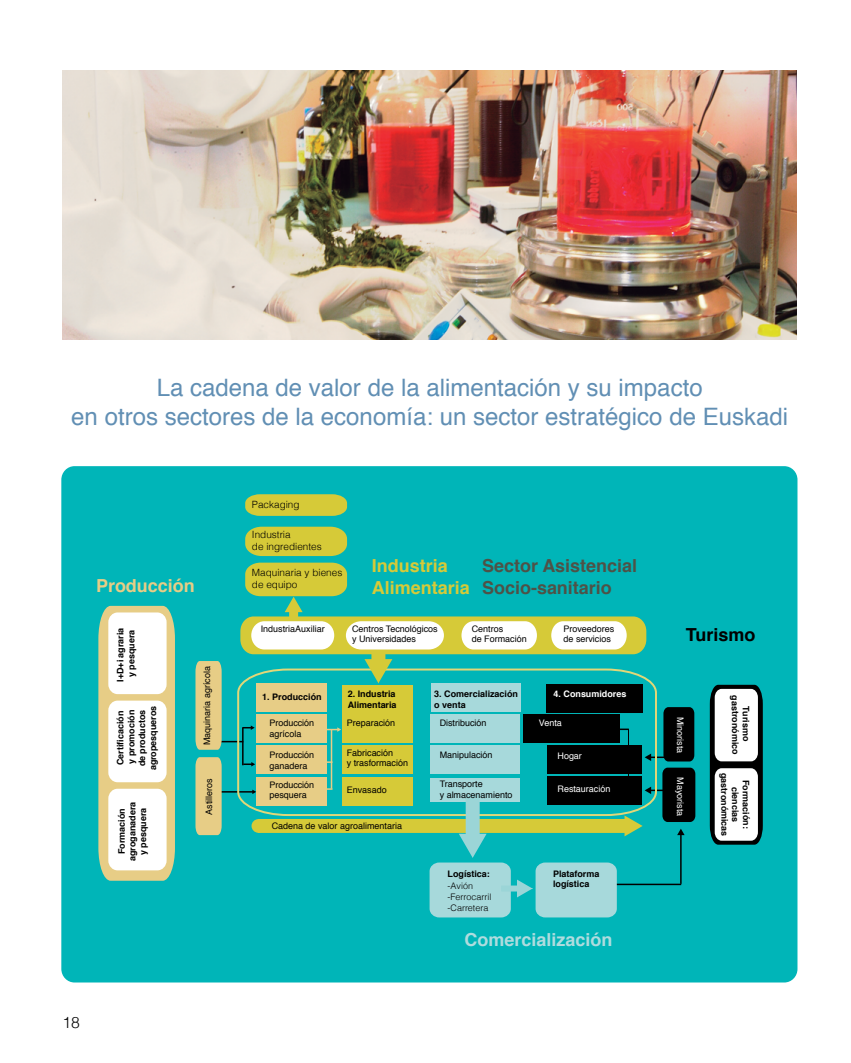
<style>
.page{position:relative;width:851px;height:1063px;background:#fff}
.page>*{position:absolute;margin:0;border:0;box-sizing:border-box;transform-origin:0 0}
.tit1{font:24px/28.8px "Helvetica";color:#618fb4;text-align:center}
.t1{font:700 18px "Helvetica";color:#4e5247}
.t2{font:700 18px/21.6px "Helvetica";color:#d6ca38}
.t3{font:700 18px "Helvetica";color:#afdcde}
.t4{font:700 18px "Helvetica";color:#e7cd86}
.t5{font:700 18px "Helvetica";color:#000}
.t6{font:300 15.75px "Helvetica";color:#000}
.t7{font:300 10.05px/12px "Helvetica";color:#000}
.t8{font:9px/10.8px "Helvetica";color:#000}
.t9{font:700 9px/10.8px "Helvetica";color:#000;text-align:center}
.t10{font:9px "Helvetica";color:#fff}
.t11{font:300 9px/10.8px "Helvetica";color:#000}
.t12{font:700 9px "Helvetica";color:#fff}
.s1{font-weight:300}
</style>
<div class="page">
<div style="left:61px;top:466px;width:736px;height:517px;background:#00b5b8;border-radius:13px"></div>
<hr style="left:607px;top:884px;width:74px;height:1px;background:#000">
<hr style="left:680px;top:834px;width:1px;height:50px;background:#000">
<svg style="left:677px;top:829px;width:7px;height:6px"></svg>
<div style="left:662px;top:768px;width:33px;height:54px;background:#000"></div>
<svg style="left:663px;top:707px;width:31px;height:55px;background:#000707"></svg>
<hr style="left:650px;top:757px;width:33px;height:1px;background:#000">
<hr style="left:650px;top:790px;width:32px;height:1px;background:#000">
<svg style="left:98px;top:606px;width:77px;height:275px;background:#d8cc8c"></svg>
<div style="left:108px;top:612px;width:58px;height:82px;background:#fff;border-radius:10px"></div>
<div style="left:108px;top:789px;width:58px;height:81px;background:#fff;border-radius:10px"></div>
<div style="left:108px;top:701px;width:58px;height:81px;background:#fff;border-radius:10px"></div>
<div style="left:429px;top:863px;width:81px;height:54px;background:#a7d9db;border-radius:9px"></div>
<div style="left:535px;top:863px;width:81px;height:54px;background:#a7d9db;border-radius:9px"></div>
<div style="left:501px;top:886px;width:18px;height:6px;background:#9bd5d7"></div>
<svg style="left:517px;top:880px;width:15px;height:17px"></svg>
<svg style="left:245px;top:494px;width:102px;height:22px;background:#c7c840"></svg>
<svg style="left:245px;top:527px;width:102px;height:29px;background:#c9c83f"></svg>
<svg style="left:709px;top:685px;width:53px;height:160px;background:#b9bebe"></svg>
<svg style="left:195px;top:563px;width:456px;height:295px"></svg>
<img style="left:63px;top:70px;width:733px;height:269px">
<p class="tit1" style="left:71px;top:374px;width:718px">La cadena de valor de la alimentación y su impacto<br>en otros sectores de la economía: un sector estratégico de Euskadi</p>
<p class="t7" style="left:252px;top:497px;width:49px">Packaging</p>
<p class="t7" style="left:252px;top:528px;width:71px">Industria<br>de ingredientes</p>
<p class="t7" style="left:252px;top:566px;width:92px">Maquinaria y bienes de equipo</p>
<p class="t2" style="left:372px;top:555px;width:99px">Industria<br>Alimentaria</p>
<p class="t1" style="left:482px;top:551px;width:157px">Sector Asistencial</p>
<p class="t4" style="left:96px;top:571px;width:100px">Producción</p>
<p class="t1" style="left:482px;top:573px;width:131px">Socio-sanitario</p>
<p class="t9" style="left:115px;top:682px;width:56px;rotate:-90deg">I+D+i agraria y pesquera</p>
<p class="t9" style="left:115px;top:770px;width:66px;rotate:-90deg">Certificación<br>y promoción de productos agropesqueros</p>
<p class="t9" style="left:116px;top:861px;width:61px;rotate:-90deg">Formación agroganadera y pesquera</p>
<p class="t8" style="left:202px;top:745px;width:80px;rotate:-90deg">Maquinaria agrícola</p>
<p class="t8" style="left:204px;top:815px;width:38px;rotate:-90deg">Astilleros</p>
<p class="t8" style="left:261px;top:623px;width:65px">IndustriaAuxiliar</p>
<p class="t8" style="left:352px;top:623px;width:87px">Centros Tecnológicos y Universidades</p>
<p class="t8" style="left:563px;top:623px;width:52px">Proveedores de servicios</p>
<p class="t8" style="left:471px;top:623px;width:56px">Centros<br>de Formación</p>
<p class="t9" style="left:262px;top:691px;width:61px">1. Producción</p>
<p class="t9" style="left:347px;top:689px;width:50px;text-align:left">2. Industria<br>Alimentaria</p>
<p class="t9" style="left:434px;top:689px;width:85px">3. Comercialización</p>
<p class="t12" style="left:553px;top:687px;width:74px">4. Consumidores</p>
<p class="t9" style="left:434px;top:700px;width:33px">o venta</p>
<p class="t8" style="left:269px;top:718px;width:46px">Producción agrícola</p>
<p class="t8" style="left:346px;top:718px;width:50px">Preparación</p>
<p class="t8" style="left:439px;top:718px;width:48px">Distribución</p>
<p class="t10" style="left:539px;top:716px;width:24px">Venta</p>
<p class="t10" style="left:557px;top:749px;width:26px">Hogar</p>
<p class="t10" style="left:557px;top:782px;width:54px">Restauración</p>
<p class="t8" style="left:346px;top:747px;width:63px">Fabricación<br>y trasformación</p>
<p class="t8" style="left:439px;top:750px;width:54px">Manipulación</p>
<p class="t8" style="left:439px;top:778px;width:74px">Transporte<br>y almacenamiento</p>
<p class="t8" style="left:269px;top:750px;width:46px">Producción ganadera</p>
<p class="t8" style="left:269px;top:779px;width:46px">Producción pesquera</p>
<p class="t8" style="left:346px;top:785px;width:41px">Envasado</p>
<p class="t8" style="left:271px;top:821px;width:132px">Cadena de valor agroalimentaria</p>
<p class="t9" style="left:447px;top:867px;width:44px;line-height:12.8px;text-align:left">Logística: <span class="s1">-Avión</span></p>
<p class="t11" style="left:447px;top:891px;width:45px">-Ferrocarril -Carretera</p>
<p class="t9" style="left:553px;top:868px;width:48px;text-align:left">Plataforma logística</p>
<p class="t3" style="left:464px;top:925px;width:149px">Comercialización</p>
<h3 class="t6" style="left:63px;top:1009px;width:19px">18</h3>
<p class="t5" style="left:685px;top:620px;width:71px">Turismo</p>
<p class="t10" style="left:687px;top:717px;width:38px;rotate:90deg">Minorista</p>
<p class="t10" style="left:687px;top:777px;width:40px;rotate:90deg">Mayorista</p>
<p class="t9" style="left:751px;top:695px;width:61px;rotate:90deg">Turismo gastronómico</p>
<p class="t9" style="left:751px;top:773px;width:65px;rotate:90deg">Formación: ciencias gastronómicas</p>
</div>
